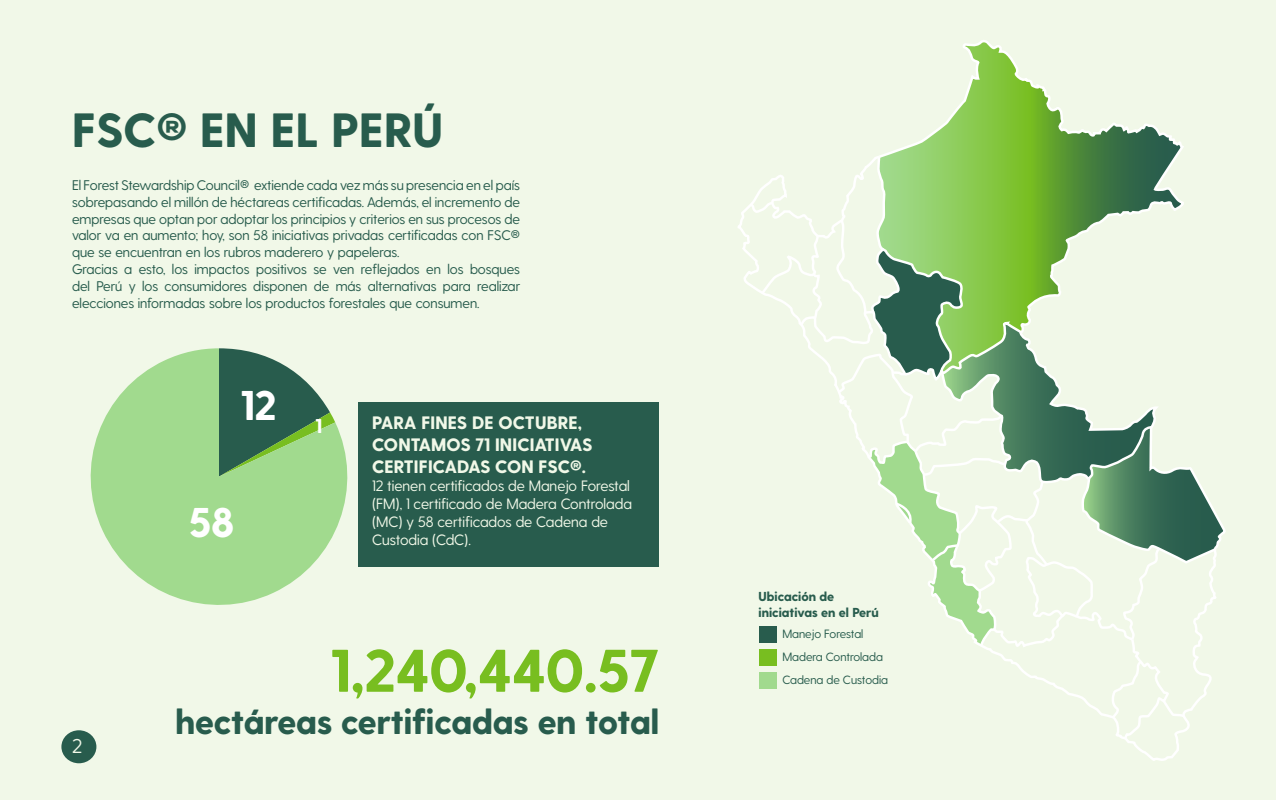
<style>
.page{position:relative;width:1280px;height:800px;background:#fff}
.page>*{position:absolute;margin:0;border:0;box-sizing:border-box;transform-origin:0 0}
.t1{font:800 60px "Greycliff CF";color:#78be20}
.t2{font:800 48px "Greycliff CF";letter-spacing:.01em;color:#285c4d}
.t3{font:800 41.5px "Greycliff CF";color:#fff}
.t4{font:800 35px "Greycliff CF";color:#285c4d}
.t5{font:20px "Greycliff CF";color:#f1f8e8}
.t6{font:800 18px/21.6px "Greycliff CF";letter-spacing:.01em;color:#f1f8e8}
.t7{font:15px/18px "Greycliff CF";color:#f1f8e8}
.t8{font:14px/16.8px "Greycliff CF";color:#285c4d;text-align:justify}
.t9{font:800 13px/15.6px "Greycliff CF";color:#285c4d}
.t10{font:12px "Greycliff CF";color:#285c4d}
</style>
<div class="page">
<div style="left:0;top:0;width:1276px;height:800px;background:#f1f8e8"></div>
<div style="left:61px;top:730px;width:35px;height:33px;background:#285c4d;border-radius:50%"></div>
<svg style="left:748px;top:40px;width:476px;height:701px"></svg>
<div style="left:759px;top:626px;width:18px;height:17px;background:#285c4d"></div>
<div style="left:759px;top:649px;width:18px;height:17px;background:#78be20"></div>
<div style="left:759px;top:672px;width:18px;height:17px;background:#a1da8e"></div>
<svg style="left:90px;top:348px;width:258px;height:257px;fill:#a1da8e"></svg>
<div style="left:358px;top:402px;width:301px;height:165px;background:#285c4d"></div>
<p class="t2" style="left:72px;top:101px;width:372px">FSC® EN EL PERÚ</p>
<p class="t8" style="left:72px;top:177px;width:450px">El Forest Stewardship Council® extiende cada vez más su presencia en el país sobrepasando el millón de héctareas certificadas. Además, el incremento de empresas que optan por adoptar los principios y criterios en sus procesos de valor va en aumento; hoy, son 58 iniciativas privadas certificadas con FSC® que se encuentran en los rubros maderero y papeleras.</p>
<p class="t8" style="left:72px;top:261px;width:450px">Gracias a esto, los impactos positivos se ven reflejados en los bosques del Perú y los consumidores disponen de más alternativas para realizar elecciones informadas sobre los productos forestales que consumen.</p>
<p class="t3" style="left:241px;top:381px;width:83px">12 <sub>1</sub></p>
<p class="t3" style="left:189px;top:497px;width:47px">58</p>
<p class="t6" style="left:372px;top:413px;width:222px">PARA FINES DE OCTUBRE,<br>CONTAMOS 71 INICIATIVAS<br>CERTIFICADAS CON FSC®.</p>
<p class="t7" style="left:372px;top:476px;width:261px">12 tienen certificados de Manejo Forestal (FM), 1 certificado de Madera Controlada (MC) y 58 certificados de Cadena de Custodia (CdC).</p>
<h3 class="t5" style="left:72px;top:734px;width:12px">2</h3>
<p class="t1" style="left:331px;top:634px;width:330px">1,240,440.57</p>
<p class="t4" style="left:175px;top:700px;width:485px">hectáreas certificadas en total</p>
<p class="t9" style="left:759px;top:589px;width:122px">Ubicación de iniciativas en el Perú</p>
<p class="t10" style="left:782px;top:627px;width:82px">Manejo Forestal</p>
<p class="t10" style="left:782px;top:673px;width:107px">Cadena de Custodia</p>
<p class="t10" style="left:782px;top:650px;width:102px">Madera Controlada</p>
</div>
